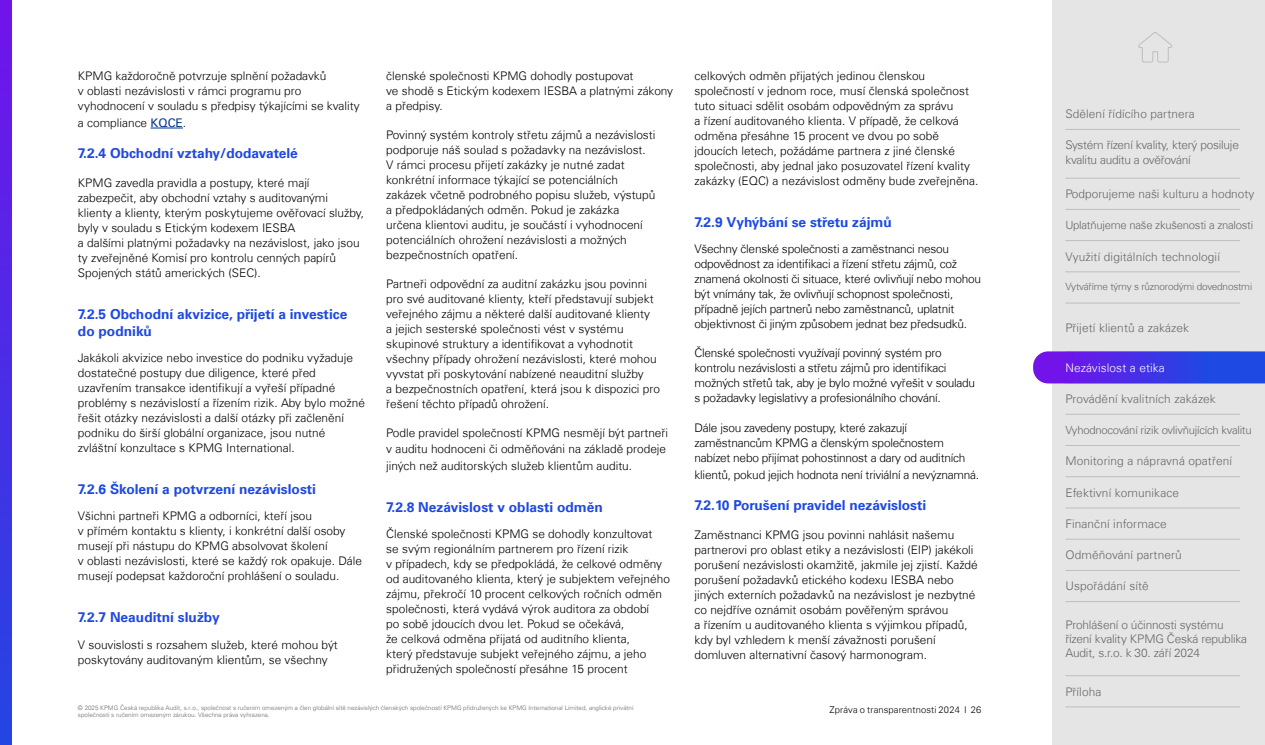
<style>
.page{position:relative;width:1265px;height:745px;background:#fff}
.page>*{position:absolute;margin:0;border:0;box-sizing:border-box;transform-origin:0 0}
.t1{font:700 13.75px/16.5px "Universfor KPMG";color:#1e49e2}
.t2{font:300 11.88px/15px "Universfor KPMG";color:#000}
.t3{font:300 11.88px/15px "Universfor KPMG";letter-spacing:-.02em;color:#000}
.t4{font:300 11.88px "Universfor KPMG";letter-spacing:.005em;color:#666}
.t5{font:300 11.88px/14.2px "Universfor KPMG";letter-spacing:-.015em;color:#666}
.t6{font:300 11.88px/14.2px "Universfor KPMG";letter-spacing:-.02em;color:#666}
.t7{font:300 11.88px "Universfor KPMG";letter-spacing:.01em;color:#666767}
.t8{font:300 11.88px "Universfor KPMG";letter-spacing:.01em;color:#fff}
.t9{font:300 11.25px "Universfor KPMG";letter-spacing:-.02em;color:#666}
.t10{font:300 10px "Universfor KPMG";letter-spacing:-.02em;color:#666}
.t11{font:300 9.38px "Universfor KPMG";letter-spacing:.01em;color:#000}
.t12{font:300 6.25px/7.5px "Universfor KPMG";color:#666}
.s1{font-weight:400;color:#00338d}
.s2{color:#000101}
</style>
<div class="page">
<hr style="left:151px;top:128px;width:32px;height:1px;background:#00338d">
<div style="left:1052px;top:0;width:213px;height:744px;background:#e5e5e5"></div>
<hr style="left:1065px;top:129px;width:175px;height:1px;background:#bcbec0">
<hr style="left:1065px;top:209px;width:175px;height:1px;background:#bcbec0">
<hr style="left:1065px;top:178px;width:175px;height:1px;background:#bcbec0">
<hr style="left:1065px;top:240px;width:175px;height:1px;background:#bcbec0">
<hr style="left:1065px;top:271px;width:175px;height:1px;background:#bcbec0">
<hr style="left:1065px;top:302px;width:175px;height:1px;background:#bcbec0">
<hr style="left:1065px;top:413px;width:175px;height:1px;background:#bcbec0">
<hr style="left:1065px;top:445px;width:175px;height:1px;background:#bcbec0">
<hr style="left:1065px;top:476px;width:175px;height:1px;background:#bcbec0">
<hr style="left:1065px;top:507px;width:175px;height:1px;background:#bcbec0">
<hr style="left:1065px;top:538px;width:175px;height:1px;background:#bcbec0">
<hr style="left:1065px;top:569px;width:175px;height:1px;background:#bcbec0">
<hr style="left:1065px;top:675px;width:175px;height:1px;background:#bcbec0">
<hr style="left:1065px;top:706px;width:175px;height:1px;background:#bcbec0">
<hr style="left:1065px;top:601px;width:175px;height:1px;background:#bcbec0">
<svg style="left:1138px;top:32px;width:34px;height:30px"></svg>
<svg style="left:0;top:0;width:12px;height:744px;background:#4a2ce6"></svg>
<svg style="left:1033px;top:351px;width:232px;height:32px;background:#4636e5"></svg>
<p class="t2" style="left:78px;top:68px;width:283px">KPMG každoročně potvrzuje splnění požadavků<br>v oblasti nezávislosti v rámci programu pro vyhodnocení v souladu s předpisy týkajícími se kvality</p>
<p class="t2" style="left:78px;top:115px;width:110px">a compliance <span class="s1">KQCE</span><span class="s2">.</span></p>
<p class="t1" style="left:78px;top:145px;width:221px">7.2.4 Obchodní vztahy/dodavatelé</p>
<p class="t2" style="left:78px;top:175px;width:288px">KPMG zavedla pravidla a postupy, které mají zabezpečit, aby obchodní vztahy s auditovanými klienty a klienty, kterým poskytujeme ověřovací služby, byly v souladu s Etickým kodexem IESBA<br>a dalšími platnými požadavky na nezávislost, jako jsou ty zveřejněné Komisí pro kontrolu cenných papírů Spojených států amerických (SEC).</p>
<p class="t1" style="left:78px;top:306px;width:271px">7.2.5 Obchodní akvizice, přijetí a investice do podniků</p>
<p class="t2" style="left:78px;top:350px;width:289px">Jakákoli akvizice nebo investice do podniku vyžaduje dostatečné postupy due diligence, které před uzavřením transakce identifikují a vyřeší případné problémy s nezávislostí a řízením rizik. Aby bylo možné řešit otázky nezávislosti a další otázky při začlenění podniku do širší globální organizace, jsou nutné zvláštní konzultace s KPMG International.</p>
<p class="t1" style="left:78px;top:480px;width:240px">7.2.6 Školení a potvrzení nezávislosti</p>
<p class="t2" style="left:78px;top:508px;width:286px">Všichni partneři KPMG a odborníci, kteří jsou<br>v přímém kontaktu s klienty, i konkrétní další osoby musejí při nástupu do KPMG absolvovat školení<br>v oblasti nezávislosti, které se každý rok opakuje. Dále musejí podepsat každoroční prohlášení o souladu.</p>
<p class="t1" style="left:78px;top:609px;width:143px">7.2.7 Neauditní služby</p>
<p class="t2" style="left:78px;top:636px;width:261px">V souvislosti s rozsahem služeb, které mohou být poskytovány auditovaným klientům, se všechny</p>
<p class="t2" style="left:386px;top:68px;width:289px">členské společnosti KPMG dohodly postupovat<br>ve shodě s Etickým kodexem IESBA a platnými zákony a předpisy.</p>
<p class="t2" style="left:386px;top:127px;width:271px">Povinný systém kontroly střetu zájmů a nezávislosti podporuje náš soulad s požadavky na nezávislost.<br>V rámci procesu přijetí zakázky je nutné zadat konkrétní informace týkající se potenciálních zakázek včetně podrobného popisu služeb, výstupů a předpokládaných odměn. Pokud je zakázka určena klientovi auditu, je součástí i vyhodnocení potenciálních ohrožení nezávislosti a možných bezpečnostních opatření.</p>
<p class="t2" style="left:386px;top:276px;width:275px">Partneři odpovědní za auditní zakázku jsou povinni pro své auditované klienty, kteří představují subjekt veřejného zájmu a některé další auditované klienty<br>a jejich sesterské společnosti vést v systému skupinové struktury a identifikovat a vyhodnotit všechny případy ohrožení nezávislosti, které mohou vyvstat při poskytování nabízené neauditní služby<br>a bezpečnostních opatření, která jsou k dispozici pro řešení těchto případů ohrožení.</p>
<p class="t2" style="left:386px;top:425px;width:283px">Podle pravidel společností KPMG nesmějí být partneři v auditu hodnoceni či odměňováni na základě prodeje</p>
<p class="t2" style="left:386px;top:458px;width:247px">jiných než auditorských služeb klientům auditu.</p>
<p class="t1" style="left:386px;top:498px;width:218px">7.2.8 Nezávislost v oblasti odměn</p>
<p class="t2" style="left:386px;top:526px;width:285px">Členské společnosti KPMG se dohodly konzultovat<br>se svým regionálním partnerem pro řízení rizik<br>v případech, kdy se předpokládá, že celkové odměny od auditovaného klienta, který je subjektem veřejného zájmu, překročí 10 procent celkových ročních odměn společnosti, která vydává výrok auditora za období<br>po sobě jdoucích dvou let. Pokud se očekává,<br>že celková odměna přijatá od auditního klienta,<br>který představuje subjekt veřejného zájmu, a jeho přidružených společností přesáhne 15 procent</p>
<p class="t12" style="left:78px;top:703px;width:557px">© 2025 KPMG Česká republika Audit, s.r.o., společnost s ručením omezeným a člen globální sítě nezávislých členských společností KPMG přidružených ke KPMG International Limited, anglické privátní společnosti s ručením omezeným zárukou. Všechna práva vyhrazena.</p>
<p class="t2" style="left:694px;top:68px;width:285px">celkových odměn přijatých jedinou členskou společností v jednom roce, musí členská společnost tuto situaci sdělit osobám odpovědným za správu<br>a řízení auditovaného klienta. V případě, že celková odměna přesáhne 15 procent ve dvou po sobě jdoucích letech, požádáme partnera z jiné členské společnosti, aby jednal jako posuzovatel řízení kvality zakázky (EQC) a nezávislost odměny bude zveřejněna.</p>
<p class="t1" style="left:694px;top:213px;width:199px">7.2.9 Vyhýbání se střetu zájmů</p>
<p class="t3" style="left:694px;top:241px;width:288px">Všechny členské společnosti a zaměstnanci nesou odpovědnost za identifikaci a řízení střetu zájmů, což znamená okolnosti či situace, které ovlivňují nebo mohou být vnímány tak, že ovlivňují schopnost společnosti, případně jejích partnerů nebo zaměstnanců, uplatnit objektivnost či jiným způsobem jednat bez předsudků.</p>
<p class="t3" style="left:694px;top:345px;width:282px">Členské společnosti využívají povinný systém pro kontrolu nezávislosti a střetu zájmů pro identifikaci možných střetů tak, aby je bylo možné vyřešit v souladu s požadavky legislativy a profesionálního chování.</p>
<p class="t3" style="left:694px;top:419px;width:272px">Dále jsou zavedeny postupy, které zakazují zaměstnancům KPMG a členským společnostem nabízet nebo přijímat pohostinnost a dary od auditních</p>
<p class="t3" style="left:694px;top:467px;width:286px">klientů, pokud jejich hodnota není triviální a nevýznamná.</p>
<p class="t1" style="left:694px;top:496px;width:233px">7.2.10 Porušení pravidel nezávislosti</p>
<p class="t2" style="left:694px;top:527px;width:285px">Zaměstnanci KPMG jsou povinni nahlásit našemu partnerovi pro oblast etiky a nezávislosti (EIP) jakékoli porušení nezávislosti okamžitě, jakmile jej zjistí. Každé porušení požadavků etického kodexu IESBA nebo jiných externích požadavků na nezávislost je nezbytné co nejdříve oznámit osobám pověřeným správou<br>a řízením u auditovaného klienta s výjimkou případů, kdy byl vzhledem k menší závažnosti porušení domluven alternativní časový harmonogram.</p>
<p class="t11" style="left:830px;top:703px;width:153px">Zpráva o transparentnosti 2024 I 26</p>
<p class="t7" style="left:1065px;top:107px;width:131px">Sdělení řídícího partnera</p>
<p class="t6" style="left:1065px;top:138px;width:175px">Systém řízení kvality, který posiluje kvalitu auditu a ověřování</p>
<p class="t4" style="left:1065px;top:186px;width:191px">Podporujeme naši kulturu a hodnoty</p>
<p class="t9" style="left:1065px;top:218px;width:189px">Uplatňujeme naše zkušenosti a znalosti</p>
<p class="t4" style="left:1065px;top:249px;width:156px">Využití digitálních technologií</p>
<p class="t10" style="left:1065px;top:280px;width:188px">Vytváříme týmy s různorodými dovednostmi</p>
<p class="t4" style="left:1065px;top:320px;width:125px">Přijetí klientů a zakázek</p>
<p class="t8" style="left:1065px;top:360px;width:101px">Nezávislost a etika</p>
<p class="t4" style="left:1065px;top:391px;width:152px">Provádění kvalitních zakázek</p>
<p class="t9" style="left:1065px;top:422px;width:188px">Vyhodnocování rizik ovlivňujících kvalitu</p>
<p class="t4" style="left:1065px;top:453px;width:168px">Monitoring a nápravná opatření</p>
<p class="t4" style="left:1065px;top:485px;width:115px">Efektivní komunikace</p>
<p class="t4" style="left:1065px;top:516px;width:103px">Finanční informace</p>
<p class="t4" style="left:1065px;top:547px;width:118px">Odměňování partnerů</p>
<p class="t4" style="left:1065px;top:578px;width:85px">Uspořádání sítě</p>
<p class="t5" style="left:1065px;top:617px;width:183px">Prohlášení o účinnosti systému řízení kvality KPMG Česká republika<br>Audit, s.r.o. k 30. září 2024</p>
<p class="t4" style="left:1065px;top:683px;width:38px">Příloha</p>
</div>
